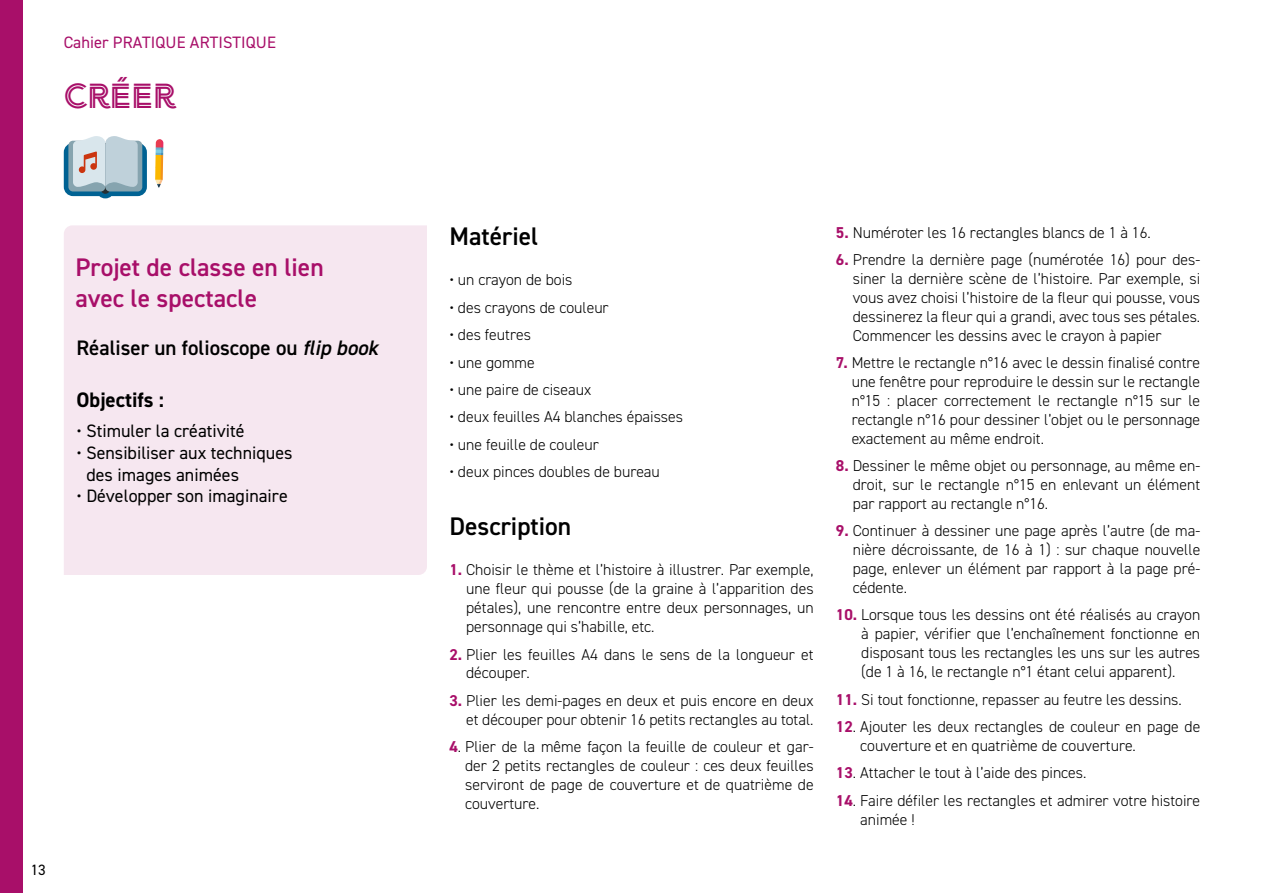
<style>
.page{position:relative;width:1263px;height:893px;background:#fff}
.page>*{position:absolute;margin:0;border:0;box-sizing:border-box;transform-origin:0 0}
.t1{font:34.5px "Arya Double";color:#a80f69}
.t2{font:600 25.5px/30.6px "DIN2014";color:#a80f69}
.t3{font:600 25.5px "DIN2014";color:#000}
.t4{font:600 21px "DIN2014";color:#000}
.t5{font:700 21px "DIN2014";color:#000}
.t6{font:18px/21.6px "DIN2014";color:#000}
.t7{font:16.5px "DIN2014";letter-spacing:.01em;color:#a80f69}
.t8{font:300 15.75px/18.9px "DIN2014";color:#000;text-align:justify}
.t9{font:15px "DIN2014";color:#000}
.s1{font-style:italic}
.s2{font-weight:700;color:#a80f69}
</style>
<div class="page">
<div style="left:64px;top:225px;width:363px;height:350px;background:#f6e7f0"></div>
<div style="left:0;top:0;width:22px;height:893px;background:#a80f69"></div>
<svg style="left:155px;top:139px;width:8px;height:49px"></svg>
<div style="left:155px;top:155px;width:6px;height:25px;background:#fbb800"></div>
<svg style="left:64px;top:136px;width:83px;height:62px;background:#a4bcc8"></svg>
<p class="t7" style="left:64px;top:32px;width:214px">Cahier PRATIQUE ARTISTIQUE</p>
<h1 class="t1" style="left:64px;top:75px;width:113px">CRÉER</h1>
<h2 class="t2" style="left:75px;top:251px;width:250px">Projet de classe en lien avec le spectacle</h2>
<h3 class="t4" style="left:77px;top:334px;width:303px">Réaliser un folioscope ou <span class="s1">flip book</span></h3>
<h3 class="t5" style="left:77px;top:386px;width:89px">Objectifs :</h3>
<p class="t6" style="left:77px;top:420px;width:170px">• Stimuler la créativité</p>
<p class="t6" style="left:86px;top:442px;width:208px;text-indent:-10px">• Sensibiliser aux techniques des images animées</p>
<p class="t6" style="left:77px;top:485px;width:213px">• Développer son imaginaire</p>
<p class="t9" style="left:31px;top:860px;width:16px">13</p>
<h2 class="t3" style="left:449px;top:220px;width:91px">Matériel</h2>
<p class="t8" style="left:449px;top:271px;width:125px">• un crayon de bois</p>
<p class="t8" style="left:449px;top:298px;width:161px">• des crayons de couleur</p>
<p class="t8" style="left:449px;top:325px;width:83px">• des feutres</p>
<p class="t8" style="left:449px;top:353px;width:87px">• une gomme</p>
<p class="t8" style="left:449px;top:380px;width:143px">• une paire de ciseaux</p>
<p class="t8" style="left:449px;top:408px;width:235px">• deux feuilles A4 blanches épaisses</p>
<p class="t8" style="left:449px;top:435px;width:151px">• une feuille de couleur</p>
<p class="t8" style="left:449px;top:462px;width:212px">• deux pinces doubles de bureau</p>
<h2 class="t3" style="left:449px;top:510px;width:123px">Description</h2>
<p class="t8" style="left:466px;top:561px;width:349px;text-indent:-17px"><span class="s2">1.</span> Choisir le thème et l’histoire à illustrer. Par exemple, une fleur qui pousse (de la graine à l’apparition des pétales), une rencontre entre deux personnages, un personnage qui s’habille, etc.</p>
<p class="t8" style="left:466px;top:645px;width:349px;text-indent:-17px"><span class="s2">2.</span> Plier les feuilles A4 dans le sens de la longueur et découper.</p>
<p class="t8" style="left:449px;top:691px;width:366px;text-align:right"><span class="s2">3.</span> Plier les demi-pages en deux et puis encore en deux et découper pour obtenir 16 petits rectangles au total.</p>
<p class="t8" style="left:465px;top:737px;width:350px;text-indent:-16px"><span class="s2">4</span>. Plier de la même façon la feuille de couleur et gar&shy;der 2 petits rectangles de couleur : ces deux feuilles serviront de page de couverture et de quatrième de couverture.</p>
<p class="t8" style="left:836px;top:223px;width:316px"><span class="s2">5.</span> Numéroter les 16 rectangles blancs de 1 à 16.</p>
<p class="t8" style="left:853px;top:250px;width:349px;text-indent:-17px"><span class="s2">6.</span> Prendre la dernière page (numérotée 16) pour des&shy;siner la dernière scène de l’histoire. Par exemple, si vous avez choisi l’histoire de la fleur qui pousse, vous dessinerez la fleur qui a grandi, avec tous ses pétales.<br>Commencer les dessins avec le crayon à papier</p>
<p class="t8" style="left:852px;top:353px;width:350px;text-indent:-16px"><span class="s2">7.</span> Mettre le rectangle n°16 avec le dessin finalisé contre une fenêtre pour reproduire le dessin sur le rectangle n°15 : placer correctement le rectangle n°15 sur le rectangle n°16 pour dessiner l’objet ou le personnage exactement au même endroit.</p>
<p class="t8" style="left:853px;top:456px;width:349px;text-indent:-17px"><span class="s2">8.</span> Dessiner le même objet ou personnage, au même en&shy;droit, sur le rectangle n°15 en enlevant un élément par rapport au rectangle n°16.</p>
<p class="t8" style="left:853px;top:521px;width:349px;text-indent:-17px"><span class="s2">9.</span> Continuer à dessiner une page après l’autre (de ma&shy;nière décroissante, de 16 à 1) : sur chaque nouvelle page, enlever un élément par rapport à la page pré&shy;cédente.</p>
<p class="t8" style="left:861px;top:606px;width:341px;text-indent:-25px"><span class="s2">10.</span> Lorsque tous les dessins ont été réalisés au crayon à papier, vérifier que l’enchaînement fonctionne en disposant tous les rectangles les uns sur les autres (de 1 à 16, le rectangle n°1 étant celui apparent).</p>
<p class="t8" style="left:836px;top:690px;width:347px"><span class="s2">11.</span> Si tout fonctionne, repasser au feutre les dessins.</p>
<p class="t8" style="left:860px;top:717px;width:342px;text-indent:-24px"><span class="s2">12</span>. Ajouter les deux rectangles de couleur en page de couverture et en quatrième de couverture.</p>
<p class="t8" style="left:836px;top:763px;width:252px"><span class="s2">13</span>. Attacher le tout à l’aide des pinces.</p>
<p class="t8" style="left:860px;top:791px;width:341px;text-indent:-24px"><span class="s2">14</span>. Faire défiler les rectangles et admirer votre histoire animée !</p>
</div>
